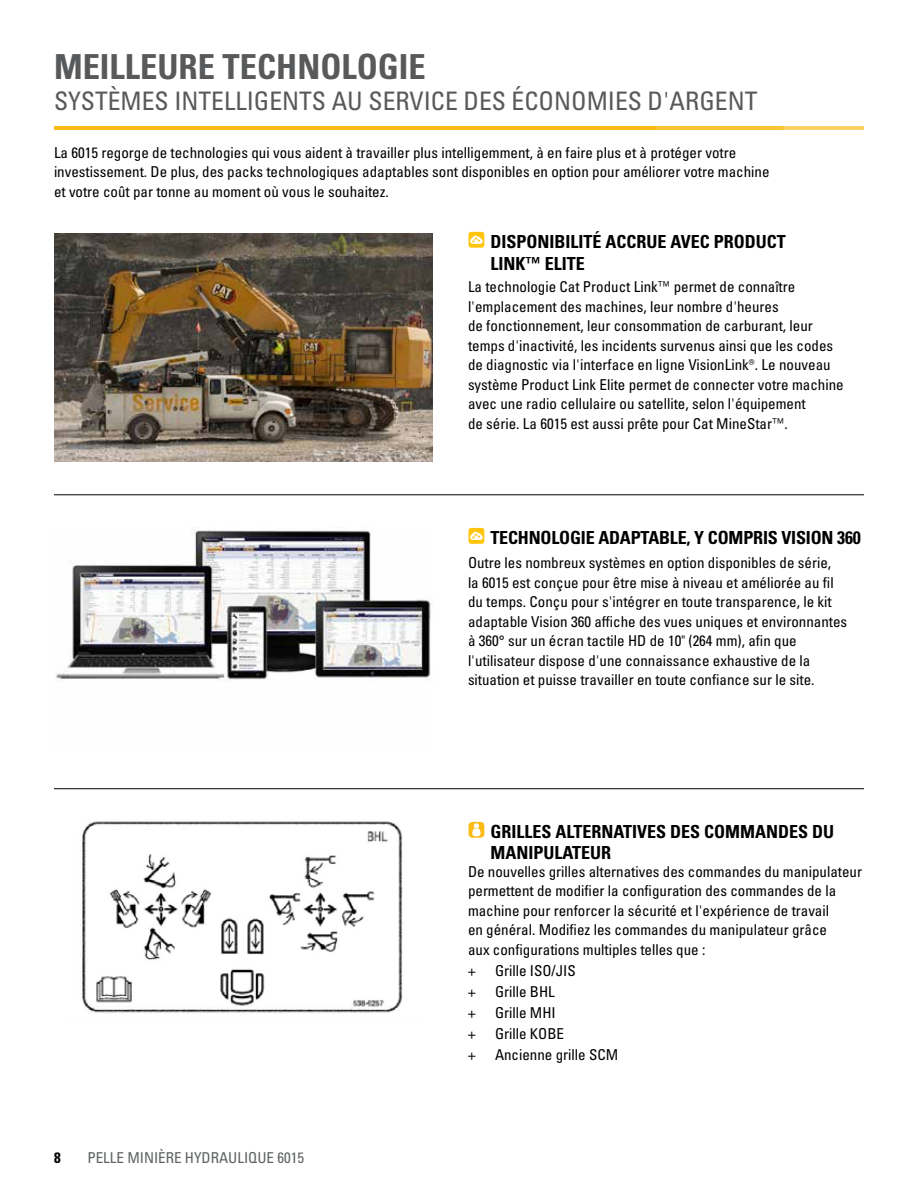
<style>
.page{position:relative;width:918px;height:1188px;background:#fff}
.page>*{position:absolute;margin:0;border:0;box-sizing:border-box;transform-origin:0 0}
.Headline_medium_gray{font:34.5px "Univers LTCYR 67 Bold Cond";color:#58595b}
.Headline_small_gray{font:condensed 25.5px "Univers LTCYR 57";color:#58595b}
.Headline_small_black{font:18px/21.6px "Univers LTCYR 67 Bold Cond";color:#000}
.Body_copy{font:condensed 15px/19.5px "Univers LTCYR 57";color:#000}
.t1{font:condensed 15px "Univers LTCYR 57";color:#5e6263}
.t2{font:15px "Univers LTCYR 67 Bold Cond";color:#000}
</style>
<div class="page">
<img style="left:56px;top:528px;width:377px;height:154px">
<img style="left:54px;top:234px;width:379px;height:228px">
<hr style="left:54px;top:127px;width:601px;height:3px;background:#fdba12">
<hr style="left:654px;top:127px;width:128px;height:3px;background:#fdba12">
<hr style="left:782px;top:127px;width:82px;height:3px;background:#fdba12">
<hr style="left:54px;top:495px;width:810px;height:1px;background:#000">
<hr style="left:54px;top:788px;width:810px;height:1px;background:#000">
<svg style="left:469px;top:232px;width:15px;height:16px"></svg>
<div style="left:469px;top:822px;width:15px;height:16px;background:#fcba16;border-radius:4px"></div>
<svg style="left:472px;top:823px;width:9px;height:13px"></svg>
<svg style="left:469px;top:528px;width:15px;height:16px"></svg>
<img style="left:82px;top:821px;width:321px;height:192px">
<p class="Headline_medium_gray" style="left:54px;top:46px;width:373px">MEILLEURE TECHNOLOGIE</p>
<p class="Headline_small_gray" style="left:54px;top:85px;width:705px">SYSTÈMES INTELLIGENTS AU SERVICE DES ÉCONOMIES D'ARGENT</p>
<p class="Body_copy" style="left:54px;top:142px;width:717px">La 6015 regorge de technologies qui vous aident à travailler plus intelligemment, à en faire plus et à protéger votre investissement. De plus, des packs technologiques adaptables sont disponibles en option pour améliorer votre machine et votre coût par tonne au moment où vous le souhaitez.</p>
<p class="Headline_small_black" style="left:490px;top:231px;width:297px">DISPONIBILITÉ ACCRUE AVEC PRODUCT<br>LINK™ ELITE</p>
<p class="Body_copy" style="left:468px;top:277px;width:377px">La technologie Cat Product Link™ permet de connaître l'emplacement des machines, leur nombre d'heures<br>de fonctionnement, leur consommation de carburant, leur temps d'inactivité, les incidents survenus ainsi que les codes de diagnostic via l'interface en ligne VisionLink®. Le nouveau système Product Link Elite permet de connecter votre machine avec une radio cellulaire ou satellite, selon l'équipement<br>de série. La 6015 est aussi prête pour Cat MineStar™.</p>
<p class="Headline_small_black" style="left:490px;top:526px;width:372px">TECHNOLOGIE ADAPTABLE, Y COMPRIS VISION 360</p>
<p class="Body_copy" style="left:468px;top:553px;width:381px">Outre les nombreux systèmes en option disponibles de série,<br>la 6015 est conçue pour être mise à niveau et améliorée au fil du temps. Conçu pour s'intégrer en toute transparence, le kit adaptable Vision 360 affiche des vues uniques et environnantes à 360° sur un écran tactile HD de 10" (264 mm), afin que l'utilisateur dispose d'une connaissance exhaustive de la situation et puisse travailler en toute confiance sur le site.</p>
<p class="Headline_small_black" style="left:490px;top:820px;width:345px">GRILLES ALTERNATIVES DES COMMANDES DU<br>MANIPULATEUR</p>
<p class="t2" style="left:54px;top:1148px;width:8px">8</p>
<p class="t1" style="left:87px;top:1148px;width:218px">PELLE MINIÈRE HYDRAULIQUE 6015</p>
<p class="Body_copy" style="left:468px;top:861px;width:396px">De nouvelles grilles alternatives des commandes du manipulateur permettent de modifier la configuration des commandes de la machine pour renforcer la sécurité et l'expérience de travail<br>en général. Modifiez les commandes du manipulateur grâce<br>aux configurations multiples telles que :</p>
<p class="Body_copy" style="left:468px;top:960px;width:9px">+</p>
<p class="Body_copy" style="left:495px;top:960px;width:82px">Grille ISO/JIS</p>
<p class="Body_copy" style="left:468px;top:981px;width:9px">+</p>
<p class="Body_copy" style="left:495px;top:981px;width:61px">Grille BHL</p>
<p class="Body_copy" style="left:468px;top:1002px;width:9px">+</p>
<p class="Body_copy" style="left:495px;top:1002px;width:62px">Grille MHI</p>
<p class="Body_copy" style="left:468px;top:1023px;width:9px">+</p>
<p class="Body_copy" style="left:495px;top:1023px;width:71px">Grille KOBE</p>
<p class="Body_copy" style="left:468px;top:1044px;width:9px">+</p>
<p class="Body_copy" style="left:495px;top:1044px;width:125px">Ancienne grille SCM</p>
</div>
